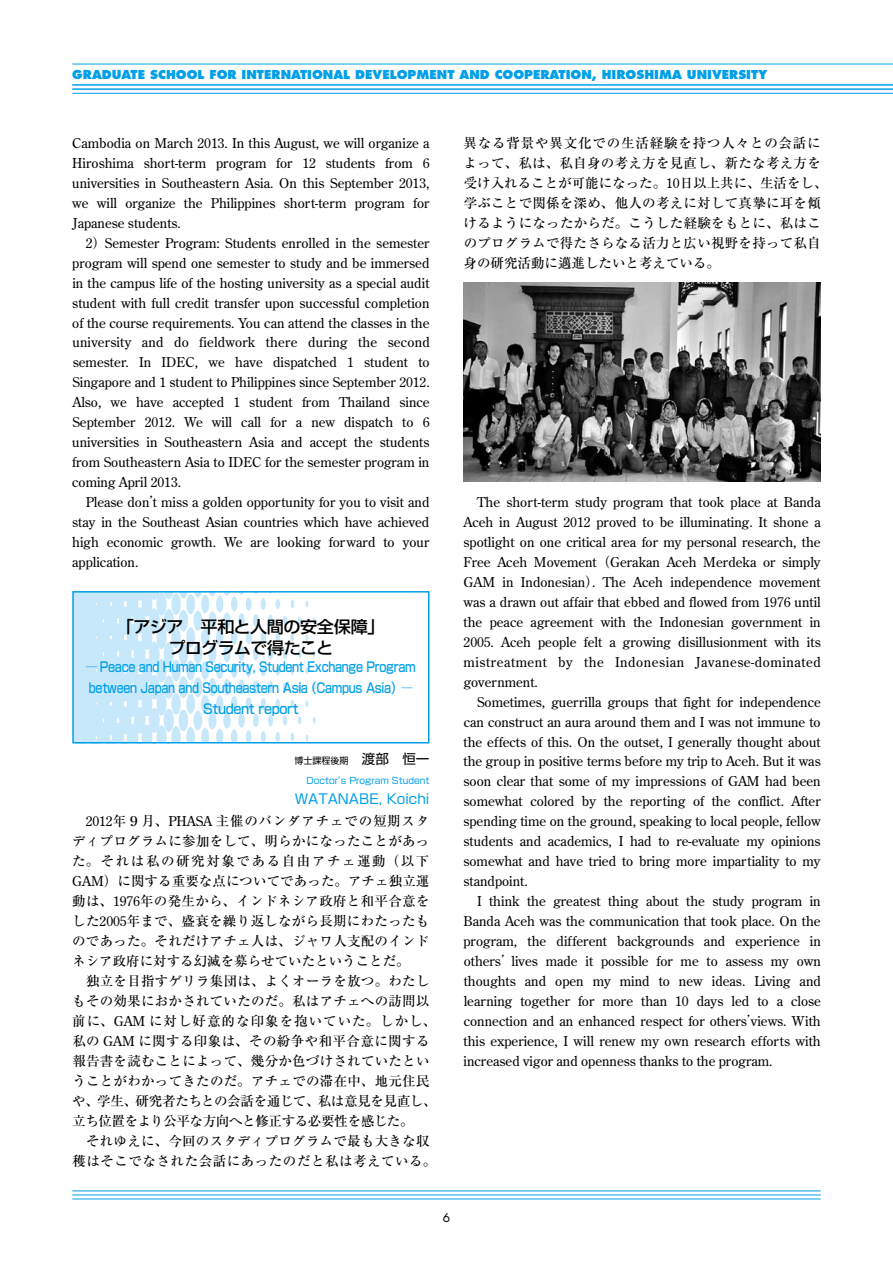
<style>
.page{position:relative;width:893px;height:1263px;background:#fff}
.page>*{position:absolute;margin:0;border:0;box-sizing:border-box;transform-origin:0 0}
.t1{font:500 16.5px/21px "Shin Go Pro";letter-spacing:-.035em;color:#000;text-align:center;scale:1.04 1}
.t2{font:13.5px/20px "Century Old Style Std";color:#000;text-align:justify}
.t3{font:500 13.5px/20px "Ryumin Pro";letter-spacing:.02em;color:#000}
.t4{font:500 13.5px/21px "Shin Go Pro";letter-spacing:-.03em;color:#00a0e9;text-align:center;scale:.83 1}
.t5{font:13.5px "Shin Go Pro";color:#00a0e9}
.t6{font:800 12px "Futura";color:#00a0e9}
.t7{font:12px "Futura";color:#000}
.t8{font:9px "Shin Go Pro";color:#00a0e9}
.t9{font:9px "Shin Go Pro";color:#000}
.s1{font-family:"Ryumin Pro";font-weight:500}
.s2{font-size:13.5px}
.s3{font-family:"Century Old Style Std";font-weight:400}
</style>
<div class="page">
<hr style="left:72px;top:1199px;width:749px;height:1px;background:#00a0e9">
<hr style="left:72px;top:1195px;width:749px;height:1px;background:#00a0e9">
<hr style="left:72px;top:1191px;width:749px;height:1px;background:#00a0e9">
<hr style="left:72px;top:93px;width:821px;height:1px;background:#00a0e9">
<hr style="left:72px;top:85px;width:821px;height:1px;background:#00a0e9">
<hr style="left:72px;top:89px;width:821px;height:1px;background:#00a0e9">
<hr style="left:72px;top:64px;width:821px;height:1px;background:#00a0e9">
<div style="left:261px;top:598px;width:5px;height:12px;background:#c7e8fa;border-radius:50%"></div>
<hr style="left:276px;top:599px;width:4px;height:10px;background:#c7e8fa;border-radius:50%">
<svg style="left:291px;top:600px;width:3px;height:8px"></svg>
<svg style="left:305px;top:601px;width:3px;height:6px"></svg>
<div style="left:268px;top:615px;width:5px;height:11px;background:#c7e8fa;border-radius:50%"></div>
<hr style="left:283px;top:616px;width:4px;height:10px;background:#c7e8fa;border-radius:50%">
<svg style="left:298px;top:616px;width:3px;height:9px"></svg>
<svg style="left:313px;top:617px;width:3px;height:7px"></svg>
<div style="left:261px;top:631px;width:5px;height:12px;background:#c7e8fa;border-radius:50%"></div>
<hr style="left:276px;top:632px;width:4px;height:10px;background:#c7e8fa;border-radius:50%">
<svg style="left:291px;top:633px;width:3px;height:8px"></svg>
<svg style="left:305px;top:634px;width:3px;height:7px"></svg>
<div style="left:268px;top:648px;width:5px;height:12px;background:#c7e8fa;border-radius:50%"></div>
<hr style="left:283px;top:649px;width:4px;height:10px;background:#c7e8fa;border-radius:50%">
<svg style="left:298px;top:650px;width:3px;height:8px"></svg>
<svg style="left:313px;top:650px;width:3px;height:7px"></svg>
<div style="left:261px;top:665px;width:5px;height:11px;background:#c7e8fa;border-radius:50%"></div>
<hr style="left:276px;top:665px;width:4px;height:10px;background:#c7e8fa;border-radius:50%">
<svg style="left:291px;top:666px;width:3px;height:9px"></svg>
<svg style="left:305px;top:667px;width:3px;height:7px"></svg>
<div style="left:268px;top:681px;width:5px;height:12px;background:#c7e8fa;border-radius:50%"></div>
<hr style="left:283px;top:682px;width:4px;height:10px;background:#c7e8fa;border-radius:50%">
<svg style="left:298px;top:683px;width:3px;height:8px"></svg>
<svg style="left:313px;top:684px;width:3px;height:6px"></svg>
<div style="left:261px;top:698px;width:5px;height:11px;background:#c7e8fa;border-radius:50%"></div>
<hr style="left:276px;top:699px;width:4px;height:10px;background:#c7e8fa;border-radius:50%">
<svg style="left:291px;top:700px;width:3px;height:8px"></svg>
<svg style="left:305px;top:700px;width:3px;height:7px"></svg>
<div style="left:268px;top:714px;width:5px;height:12px;background:#c7e8fa;border-radius:50%"></div>
<hr style="left:283px;top:715px;width:4px;height:10px;background:#c7e8fa;border-radius:50%">
<svg style="left:298px;top:716px;width:3px;height:8px"></svg>
<svg style="left:313px;top:717px;width:3px;height:7px"></svg>
<div style="left:261px;top:731px;width:5px;height:12px;background:#c7e8fa;border-radius:50%"></div>
<hr style="left:276px;top:732px;width:4px;height:10px;background:#c7e8fa;border-radius:50%">
<svg style="left:291px;top:733px;width:3px;height:7px"></svg>
<svg style="left:306px;top:735px;width:3px;height:5px"></svg>
<svg style="left:74px;top:594px;width:185px;height:150px"></svg>
<div style="left:72px;top:591px;width:357px;height:152px;border:2px solid #00a0e9"></div>
<img style="left:463px;top:282px;width:358px;height:200px">
<p class="t6" style="left:72px;top:67px;width:697px">GRADUATE SCHOOL FOR INTERNATIONAL DEVELOPMENT AND COOPERATION, HIROSHIMA UNIVERSITY</p>
<p class="t2" style="left:72px;top:133px;width:359px">Cambodia on March 2013. In this August, we will organize a Hiroshima short-term program for 12 students from 6 universities in Southeastern Asia. On this September 2013, we will organize the Philippines short-term program for Japanese students.</p>
<p class="t2" style="left:72px;top:233px;width:359px;text-indent:14px">2<span class="s1">）</span>Semester Program: Students enrolled in the semester program will spend one semester to study and be immersed in the campus life of the hosting university as a special audit student with full credit transfer upon successful completion of the course requirements. You can attend the classes in the university and do fieldwork there during the second semester. In IDEC, we have dispatched 1 student to Singapore and 1 student to Philippines since September 2012.<br>Also, we have accepted 1 student from Thailand since September 2012. We will call for a new dispatch to 6 universities in Southeastern Asia and accept the students from Southeastern Asia to IDEC for the semester program in coming April 2013.</p>
<p class="t2" style="left:72px;top:492px;width:359px;text-indent:13px">Please don<span class="s1">’</span>t miss a golden opportunity for you to visit and stay in the Southeast Asian countries which have achieved high economic growth. We are looking forward to your application.</p>
<p class="t1" style="left:117px;top:614px;width:259px">「アジア　平和と人間の安全保障」プログラムで得たこと</p>
<p class="t4" style="left:86px;top:655px;width:399px">─ Peace and Human Security, Student Exchange Program between Japan and Southeastern Asia （Campus Asia）─<br>Student report</p>
<p class="t9" style="left:294px;top:753px;width:136px">博士課程後期 <span class="s2">渡部　恒一</span></p>
<p class="t8" style="left:306px;top:773px;width:125px">Doctor’s Program Student</p>
<p class="t5" style="left:295px;top:788px;width:136px">WATANABE, Koichi</p>
<p class="t3" style="left:72px;top:810px;width:359px;text-align:justify;text-indent:14px"><span class="s3">2012</span>年９月、<span class="s3">PHASA</span> 主催のバンダアチェでの短期スタディプログラムに参加をして、明らかになったことがあった。それは私の研究対象である自由アチェ運動（以下<span class="s3">GAM</span>）に関する重要な点についてであった。アチェ独立運動は、<span class="s3">1976</span>年の発生から、インドネシア政府と和平合意をした<span class="s3">2005</span>年まで、盛衰を繰り返しながら長期にわたったものであった。それだけアチェ人は、ジャワ人支配のインドネシア政府に対する幻滅を募らせていたということだ。</p>
<p class="t3" style="left:72px;top:970px;width:366px;text-indent:14px">独立を目指すゲリラ集団は、よくオーラを放つ。わたしもその効果におかされていたのだ。私はアチェへの訪問以前に、<span class="s3">GAM</span> に対し好意的な印象を抱いていた。しかし、私の <span class="s3">GAM</span> に関する印象は、その紛争や和平合意に関する報告書を読むことによって、幾分か色づけされていたということがわかってきたのだ。アチェでの滞在中、地元住民や、学生、研究者たちとの会話を通じて、私は意見を見直し、立ち位置をより公平な方向へと修正する必要性を感じた。</p>
<p class="t3" style="left:72px;top:1129px;width:365px;text-align:center">それゆえに、今回のスタディプログラムで最も大きな収<br>穫はそこでなされた会話にあったのだと私は考えている。</p>
<p class="t3" style="left:463px;top:132px;width:366px">異なる背景や異文化での生活経験を持つ人々との会話によって、私は、私自身の考え方を見直し、新たな考え方を受け入れることが可能になった。<span class="s3">10</span>日以上共に、生活をし、学ぶことで関係を深め、他人の考えに対して真摯に耳を傾けるようになったからだ。こうした経験をもとに、私はこのプログラムで得たさらなる活力と広い視野を持って私自身の研究活動に邁進したいと考えている。</p>
<p class="t2" style="left:463px;top:492px;width:359px;text-indent:14px">The short-term study program that took place at Banda Aceh in August 2012 proved to be illuminating. It shone a spotlight on one critical area for my personal research, the Free Aceh Movement<span class="s1">（</span>Gerakan Aceh Merdeka or simply GAM in Indonesian<span class="s1">）</span>. The Aceh independence movement was a drawn out affair that ebbed and flowed from 1976 until the peace agreement with the Indonesian government in 2005. Aceh people felt a growing disillusionment with its mistreatment by the Indonesian Javanese-dominated government.</p>
<p class="t2" style="left:463px;top:691px;width:359px;text-indent:14px">Sometimes, guerrilla groups that fight for independence can construct an aura around them and I was not immune to the effects of this. On the outset, I generally thought about the group in positive terms before my trip to Aceh. But it was soon clear that some of my impressions of GAM had been somewhat colored by the reporting of the conflict. After spending time on the ground, speaking to local people, fellow students and academics, I had to re-evaluate my opinions somewhat and have tried to bring more impartiality to my standpoint.</p>
<p class="t2" style="left:463px;top:891px;width:359px;text-indent:14px">I think the greatest thing about the study program in Banda Aceh was the communication that took place. On the program, the different backgrounds and experience in others<span class="s1">’</span>lives made it possible for me to assess my own thoughts and open my mind to new ideas. Living and learning together for more than 10 days led to a close connection and an enhanced respect for others<span class="s1">’</span>views. With this experience, I will renew my own research efforts with increased vigor and openness thanks to the program.</p>
<p class="t7" style="left:443px;top:1210px;width:9px">6</p>
</div>
